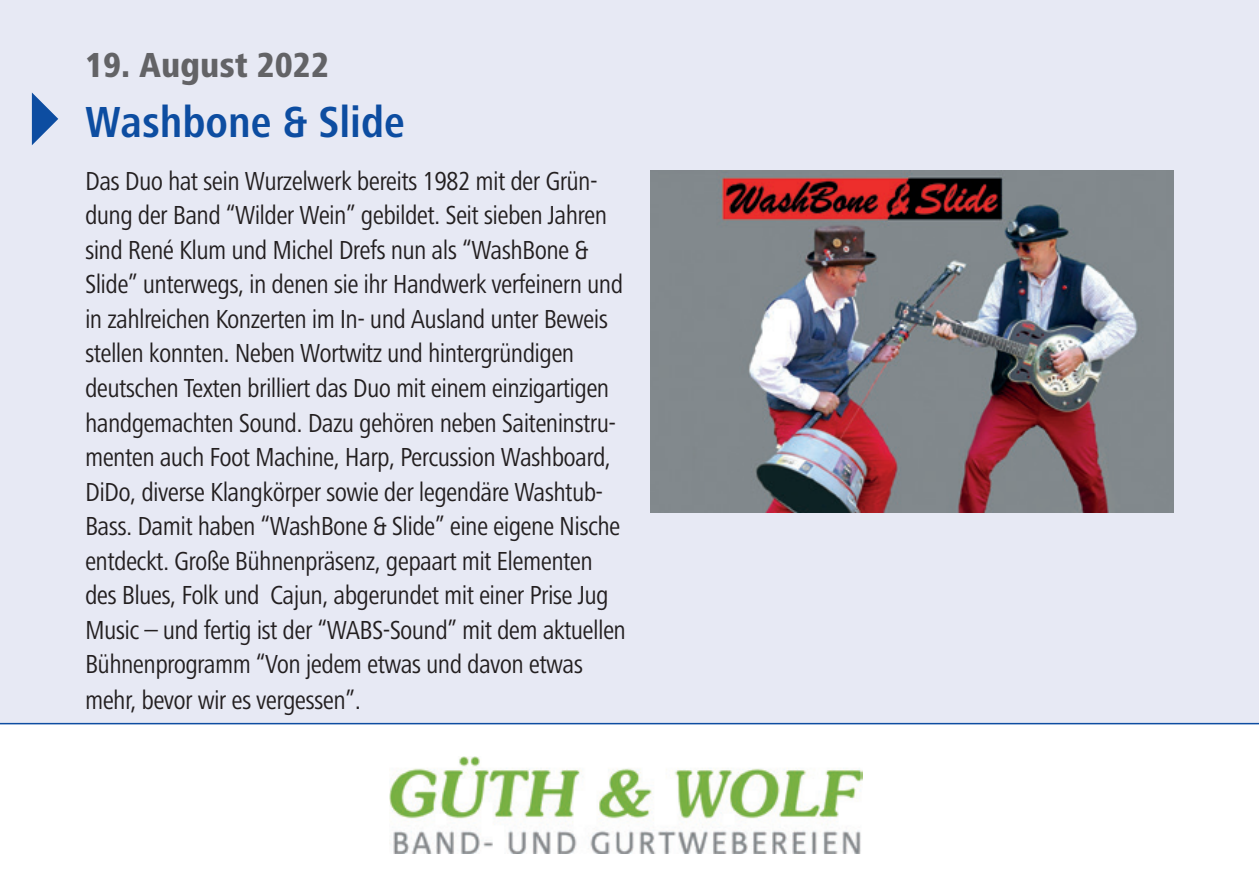
<style>
.page{position:relative;width:1259px;height:893px;background:#fff}
.page>*{position:absolute;margin:0;border:0;box-sizing:border-box;transform-origin:0 0}
.t1{font:700 condensed 45px "Frutiger Next LT";color:#0d4da1}
.t2{font:800 condensed 36px "Frutiger Next LT";color:#636366}
.t3{font:condensed 27px/34.5px "Frutiger Next LT";letter-spacing:-.025em;color:#231f20}
</style>
<div class="page">
<div style="left:0;top:0;width:1259px;height:723px;background:#e7e9f4"></div>
<hr style="left:0;top:723px;width:1259px;height:1px;background:#0d4da1">
<svg style="left:32px;top:92px;width:26px;height:53px"></svg>
<img style="left:651px;top:170px;width:523px;height:342px">
<img style="left:389px;top:756px;width:473px;height:98px">
<h2 class="t2" style="left:85px;top:45px;width:245px">19. August 2022</h2>
<h1 class="t1" style="left:85px;top:97px;width:321px">Washbone &amp; Slide</h1>
<p class="t3" style="left:85px;top:164px;width:542px">Das Duo hat sein Wurzelwerk bereits 1982 mit der Grün&shy;dung der Band “Wilder Wein” gebildet. Seit sieben Jahren sind René Klum und Michel Drefs nun als “WashBone &amp; Slide” unterwegs, in denen sie ihr Handwerk verfeinern und in zahlreichen Konzerten im In- und Ausland unter Beweis stellen konnten. Neben Wortwitz und hintergründigen deutschen Texten brilliert das Duo mit einem einzigartigen handgemachten Sound. Dazu gehören neben Saiteninstru&shy;menten auch Foot Machine, Harp, Percussion Washboard, DiDo, diverse Klangkörper sowie der legendäre Washtub-Bass. Damit haben “WashBone &amp; Slide” eine eigene Nische entdeckt. Große Bühnenpräsenz, gepaart mit Elementen des Blues, Folk und Cajun, abgerundet mit einer Prise Jug Music – und fertig ist der “WABS-Sound” mit dem aktuellen Bühnenprogramm “Von jedem etwas und davon etwas mehr, bevor wir es vergessen”.</p>
</div>
